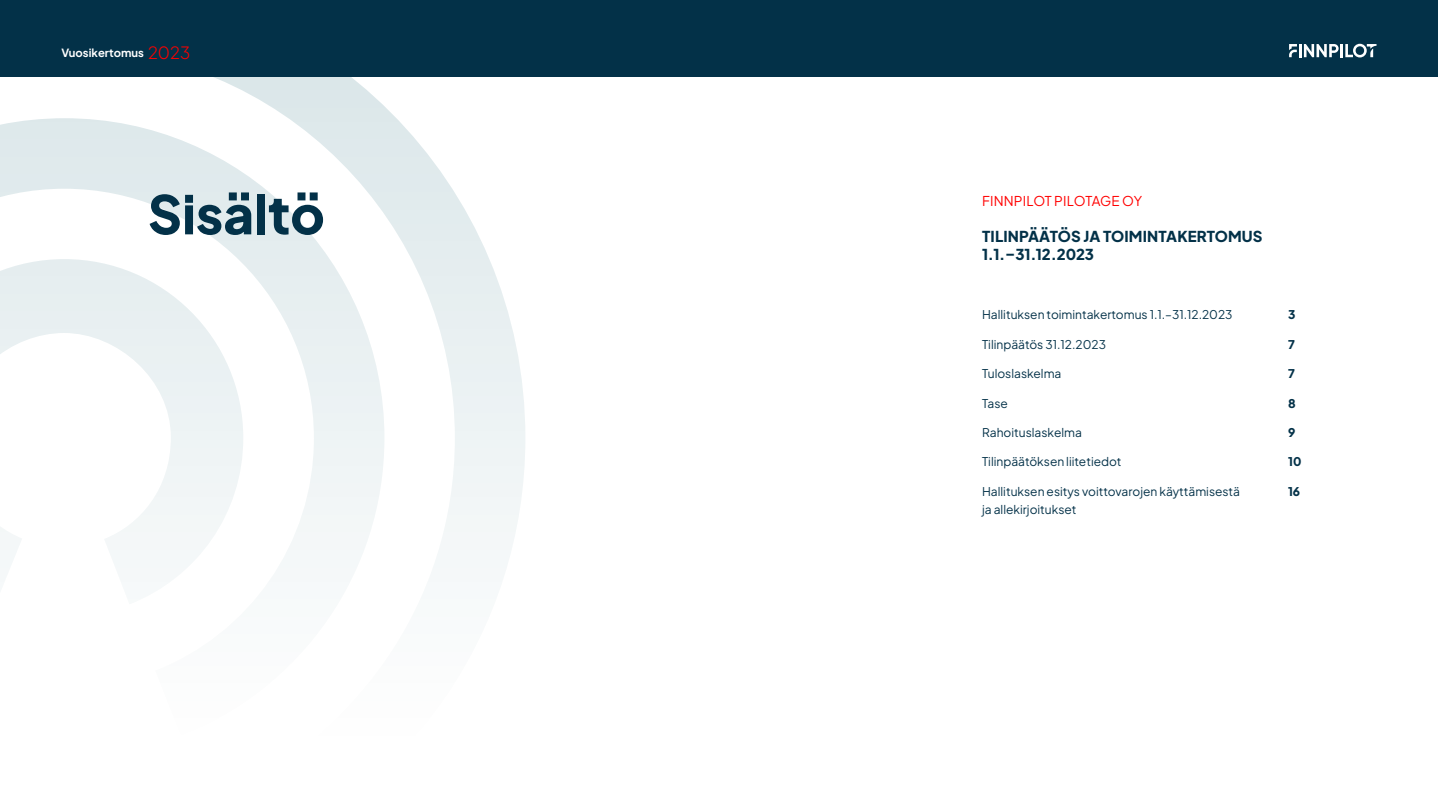
<style>
.page{position:relative;width:1438px;height:808px;background:#fff}
.page>*{position:absolute;margin:0;border:0;box-sizing:border-box;transform-origin:0 0}
.t1{font:800 52.95px "Plus Jakarta Sans";color:#033148}
.H3_tp_orange{font:800 15px/18px "Plus Jakarta Sans";letter-spacing:.01em;color:#033148}
.H3_tp_orange-2{font:13.5px "Plus Jakarta Sans";letter-spacing:.01em;color:#f00}
.Base{font:12px "Plus Jakarta Sans";color:#033148}
.Base-2{font:800 12px "Plus Jakarta Sans";color:#033148}
.t2{font:700 11.25px "Plus Jakarta Sans";color:#fff}
.s1{font-weight:400;font-size:16.8px;color:#f00}
</style>
<div class="page">
<svg style="left:0;top:76px;width:525px;height:492px"></svg>
<div style="left:0;top:0;width:1437px;height:76px;background:#033148"></div>
<svg style="left:1289px;top:44px;width:87px;height:13px"></svg>
<p class="t2" style="left:61px;top:44px;width:130px">Vuosikertomus <span class="s1">2023</span></p>
<p class="t1" style="left:148px;top:171px;width:178px">Sisältö</p>
<p class="H3_tp_orange-2" style="left:982px;top:189px;width:161px">FINNPILOT PILOTAGE OY</p>
<p class="H3_tp_orange" style="left:982px;top:225px;width:282px">TILINPÄÄTÖS JA TOIMINTAKERTOMUS<br>1.1.–31.12.2023</p>
<p class="Base" style="left:982px;top:305px;width:252px">Hallituksen toimintakertomus 1.1.–31.12.2023</p>
<p class="Base-2" style="left:1287px;top:305px;width:9px">3</p>
<p class="Base" style="left:982px;top:334px;width:125px">Tilinpäätös 31.12.2023</p>
<p class="Base-2" style="left:1287px;top:334px;width:8px">7</p>
<p class="Base" style="left:982px;top:364px;width:81px">Tuloslaskelma</p>
<p class="Base-2" style="left:1287px;top:364px;width:8px">7</p>
<p class="Base" style="left:982px;top:393px;width:27px">Tase</p>
<p class="Base-2" style="left:1287px;top:393px;width:9px">8</p>
<p class="Base" style="left:982px;top:423px;width:101px">Rahoituslaskelma</p>
<p class="Base-2" style="left:1287px;top:423px;width:9px">9</p>
<p class="Base" style="left:982px;top:452px;width:141px">Tilinpäätöksen liitetiedot</p>
<p class="Base-2" style="left:1287px;top:452px;width:15px">10</p>
<p class="Base" style="left:982px;top:482px;width:259px">Hallituksen esitys voittovarojen käyttämisestä</p>
<p class="Base" style="left:982px;top:500px;width:96px">ja allekirjoitukset</p>
<p class="Base-2" style="left:1287px;top:482px;width:14px">16</p>
</div>
